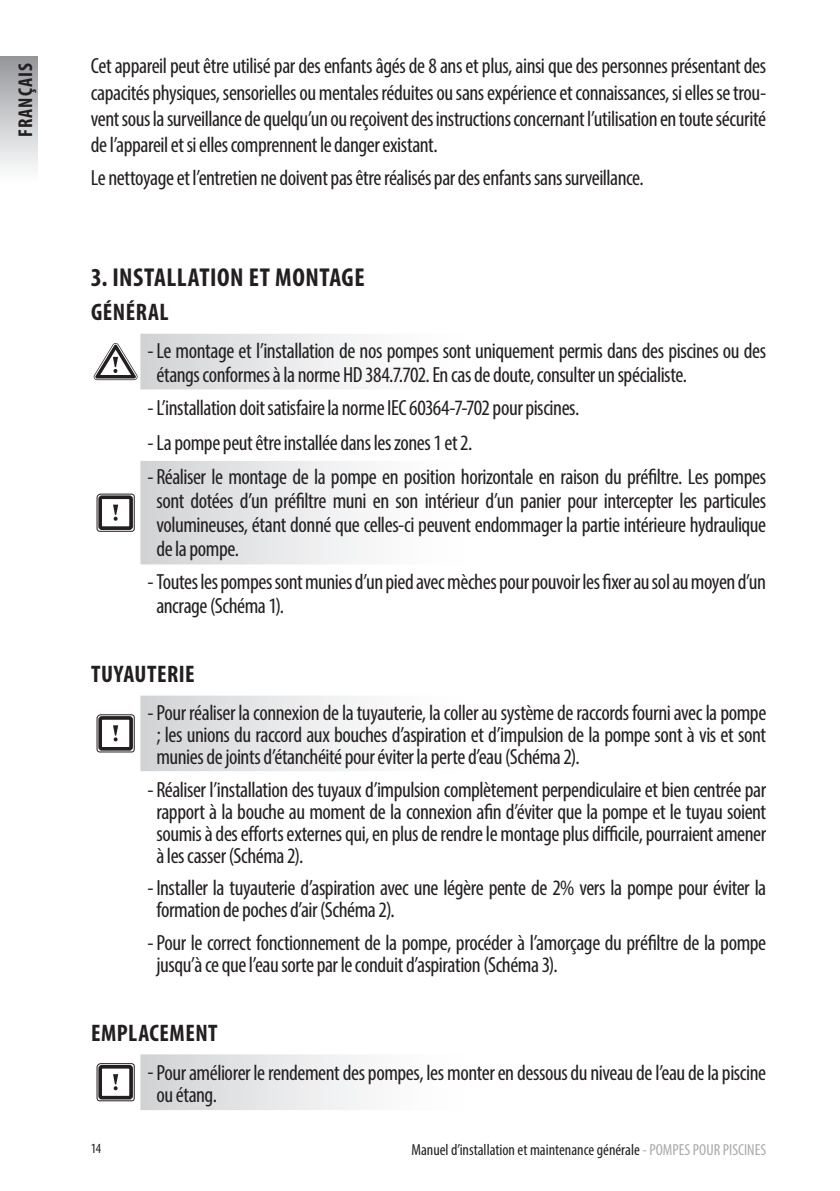
<style>
.page{position:relative;width:840px;height:1191px;background:#fff}
.page>*{position:absolute;margin:0;border:0;box-sizing:border-box;transform-origin:0 0}
.t1{font:700 condensed 26px "Myriad Pro";letter-spacing:.02em;color:#231f20}
.t2{font:700 condensed 24px "Myriad Pro";letter-spacing:.02em;color:#231f20}
.t3{font:condensed 22px/22px "Myriad Pro";letter-spacing:-.02em;color:#231f20}
.t4{font:700 condensed 20px "Myriad Pro";letter-spacing:.045em;color:#231f20}
.t5{font:condensed 16px "Myriad Pro";color:#231f20}
.t6{font:condensed 14px "Myriad Pro";color:#231f20}
.s1{color:#a8a9ad}
</style>
<div class="page">
<div style="left:0;top:57px;width:38px;height:128px;background:linear-gradient(to bottom,#97989d,#fff)"></div>
<svg style="left:140px;top:334px;width:219px;height:230px"></svg>
<svg style="left:153px;top:391px;width:206px;height:68px"></svg>
<hr style="left:153px;top:389px;width:612px;height:2px;background:#fff">
<hr style="left:153px;top:424px;width:612px;height:2px;background:#fff">
<svg style="left:140px;top:389px;width:13px;height:72px"></svg>
<hr style="left:153px;top:459px;width:612px;height:2px;background:#fff">
<svg style="left:94px;top:343px;width:43px;height:37px"></svg>
<svg style="left:96px;top:493px;width:39px;height:39px"></svg>
<div style="left:98px;top:495px;width:35px;height:35px;border:4px solid #231f20;border-radius:2px"></div>
<svg style="left:140px;top:695px;width:219px;height:76px"></svg>
<svg style="left:96px;top:714px;width:39px;height:38px"></svg>
<div style="left:98px;top:716px;width:35px;height:34px;border:4px solid #231f20;border-radius:2px"></div>
<svg style="left:96px;top:1054px;width:263px;height:57px"></svg>
<div style="left:98px;top:1065px;width:35px;height:34px;border:4px solid #231f20;border-radius:2px"></div>
<p class="t4" style="left:13px;top:137px;width:75px;rotate:-90deg">FRANÇAIS</p>
<p class="t3" style="left:91px;top:52px;width:676px;line-height:26.4px;text-align:justify">Cet appareil peut être utilisé par des enfants âgés de 8 ans et plus, ainsi que des personnes présentant des capacités physiques, sensorielles ou mentales réduites ou sans expérience et connaissances, si elles se trou&shy;vent sous la surveillance de quelqu’un ou reçoivent des instructions concernant l’utilisation en toute sécurité de l’appareil et si elles comprennent le danger existant.</p>
<p class="t3" style="left:91px;top:166px;width:554px">Le nettoyage et l’entretien ne doivent pas être réalisés par des enfants sans surveillance.</p>
<p class="t1" style="left:91px;top:261px;width:275px">3. INSTALLATION ET MONTAGE</p>
<p class="t2" style="left:91px;top:297px;width:79px">GÉNÉRAL</p>
<p class="t3" style="left:156px;top:339px;width:611px;line-height:24px;text-indent:-9px">-Le montage et l’installation de nos pompes sont uniquement permis dans des piscines ou des étangs conformes à la norme HD 384.7.702. En cas de doute, consulter un spécialiste.</p>
<p class="t3" style="left:147px;top:390px;width:433px;line-height:34.8px">-L’installation doit satisfaire la norme IEC 60364-7-702 pour piscines. -La pompe peut être installée dans les zones 1 et 2.</p>
<p class="t3" style="left:156px;top:465px;width:611px;line-height:24px;text-align:justify;text-indent:-9px">- Réaliser le montage de la pompe en position horizontale en raison du préfiltre. Les pompes sont dotées d’un préfiltre muni en son intérieur d’un panier pour intercepter les particules volumineuses, étant donné que celles-ci peuvent endommager la partie intérieure hydraulique de la pompe.</p>
<p class="t3" style="left:156px;top:569px;width:611px;line-height:24px;text-indent:-9px">-Toutes les pompes sont munies d’un pied avec mèches pour pouvoir les fixer au sol au moyen d’un ancrage (Schéma 1).</p>
<p class="t2" style="left:91px;top:659px;width:105px">TUYAUTERIE</p>
<p class="t3" style="left:156px;top:701px;width:611px;text-align:justify;text-indent:-9px">-Pour réaliser la connexion de la tuyauterie, la coller au système de raccords fourni avec la pompe ; les unions du raccord aux bouches d’aspiration et d’impulsion de la pompe sont à vis et sont munies de joints d’étanchéité pour éviter la perte d’eau (Schéma 2).</p>
<p class="t3" style="left:156px;top:778px;width:611px;text-align:justify;text-indent:-9px">- Réaliser l’installation des tuyaux d’impulsion complètement perpendiculaire et bien centrée par rapport à la bouche au moment de la connexion afin d’éviter que la pompe et le tuyau soient soumis à des efforts externes qui, en plus de rendre le montage plus difficile, pourraient amener à les casser (Schéma 2).</p>
<p class="t3" style="left:156px;top:876px;width:611px;text-indent:-9px">-Installer la tuyauterie d’aspiration avec une légère pente de 2% vers la pompe pour éviter la formation de poches d’air (Schéma 2).</p>
<p class="t3" style="left:156px;top:931px;width:611px;text-indent:-9px">-Pour le correct fonctionnement de la pompe, procéder à l’amorçage du préfiltre de la pompe jusqu’à ce que l’eau sorte par le conduit d’aspiration (Schéma 3).</p>
<p class="t2" style="left:91px;top:1017px;width:128px">EMPLACEMENT</p>
<p class="t3" style="left:156px;top:1061px;width:611px;text-indent:-9px">-Pour améliorer le rendement des pompes, les monter en dessous du niveau de l’eau de la piscine ou étang.</p>
<p class="t6" style="left:91px;top:1140px;width:12px">14</p>
<p class="t5" style="left:411px;top:1139px;width:356px">Manuel d’installation et maintenance générale <span class="s1">- POMPES POUR PISCINES</span></p>
</div>
